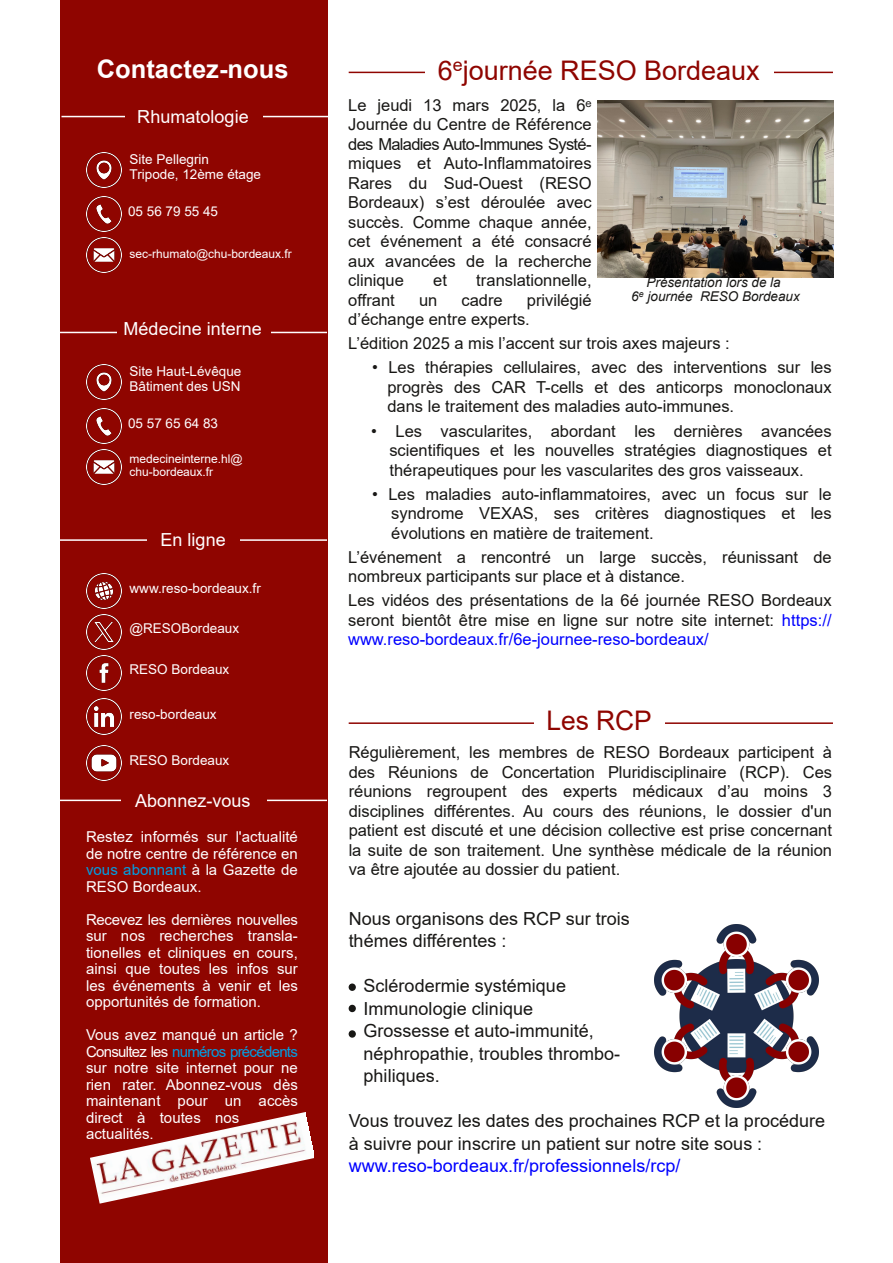
<style>
.page{position:relative;width:893px;height:1263px;background:#fff}
.page>*{position:absolute;margin:0;border:0;box-sizing:border-box;transform-origin:0 0}
.t1{font:27px "Arial";color:#8f0500}
.t2{font:700 25.5px "Arial";color:#fff}
.t3{font:18px/22.5px "Arial";color:#181715}
.t4{font:18px "Arial";color:#fff}
.t5{font:18px "Arial";color:#00f}
.t6{font:16.5px/19.5px "Arial";color:#181715;text-align:justify}
.t7{font:15px/16.5px "Arial";letter-spacing:.005em;color:#fff;text-align:justify}
.t8{font:13.5px/15px "Arial";color:#fff}
.t9{font:italic 13.5px/13.5px "Arial";color:#181715;text-align:center}
.t10{font:12px/13.5px "Arial";letter-spacing:-.005em;color:#fff}
.s1{color:#009ee3}
.s2{color:#00f}
</style>
<div class="page">
<hr style="left:349px;top:72px;width:484px;height:1px;background:#8f0500">
<div style="left:60px;top:0;width:267px;height:1263px;background:#8f0500"></div>
<div style="left:425px;top:60px;width:349px;height:26px;background:#fff"></div>
<img style="left:86px;top:238px;width:35px;height:35px">
<img style="left:86px;top:197px;width:35px;height:35px">
<img style="left:86px;top:153px;width:35px;height:35px">
<hr style="left:62px;top:116px;width:266px;height:1px;background:#fff">
<div style="left:125px;top:110px;width:137px;height:21px;background:#8f0500"></div>
<img style="left:86px;top:614px;width:35px;height:36px">
<img style="left:86px;top:655px;width:35px;height:35px">
<img style="left:86px;top:574px;width:35px;height:35px">
<img style="left:86px;top:699px;width:35px;height:35px">
<hr style="left:60px;top:539px;width:267px;height:2px;background:#fff">
<div style="left:147px;top:534px;width:93px;height:21px;background:#8f0500"></div>
<img style="left:86px;top:450px;width:35px;height:35px">
<img style="left:86px;top:409px;width:35px;height:35px">
<img style="left:86px;top:364px;width:35px;height:36px">
<hr style="left:60px;top:332px;width:267px;height:1px;background:#fff">
<div style="left:117px;top:322px;width:153px;height:21px;background:#8f0500"></div>
<svg style="left:349px;top:984px;width:5px;height:6px"></svg>
<div style="left:349px;top:983px;width:7px;height:8px;border:1px solid #181715;border-radius:50%"></div>
<svg style="left:349px;top:1005px;width:6px;height:6px"></svg>
<div style="left:349px;top:1005px;width:7px;height:7px;border:1px solid #181715;border-radius:50%"></div>
<svg style="left:349px;top:1031px;width:5px;height:6px"></svg>
<div style="left:349px;top:1030px;width:7px;height:8px;border:1px solid #181715;border-radius:50%"></div>
<hr style="left:349px;top:722px;width:484px;height:2px;background:#8f0500">
<div style="left:534px;top:711px;width:131px;height:25px;background:#fff"></div>
<hr style="left:60px;top:800px;width:267px;height:1px;background:#fff">
<div style="left:121px;top:794px;width:145px;height:21px;background:#8f0500"></div>
<img style="left:654px;top:924px;width:164px;height:183px">
<img style="left:86px;top:745px;width:35px;height:35px">
<img style="left:90px;top:1112px;width:224px;height:91px">
<img style="left:598px;top:100px;width:235px;height:177px">
<h2 class="t2" style="left:97px;top:55px;width:193px">Contactez-nous</h2>
<p class="t4" style="left:137px;top:106px;width:113px">Rhumatologie</p>
<p class="t8" style="left:130px;top:152px;width:133px">Site Pellegrin<br>Tripode, 12ème étage</p>
<p class="t8" style="left:128px;top:204px;width:92px">05 56 79 55 45</p>
<p class="t10" style="left:130px;top:247px;width:164px">sec-rhumato@chu-bordeaux.fr</p>
<p class="t4" style="left:124px;top:318px;width:140px">Médecine interne</p>
<p class="t8" style="left:130px;top:364px;width:113px">Site Haut-Lévêque<br>Bâtiment des USN</p>
<p class="t8" style="left:128px;top:416px;width:92px">05 57 65 64 83</p>
<p class="t10" style="left:130px;top:452px;width:114px">medecineinterne.hl@ chu-bordeaux.fr</p>
<p class="t4" style="left:161px;top:530px;width:67px">En ligne</p>
<p class="t8" style="left:130px;top:580px;width:133px">www.reso-bordeaux.fr</p>
<p class="t8" style="left:130px;top:621px;width:111px">@RESOBordeaux</p>
<p class="t8" style="left:130px;top:662px;width:101px">RESO Bordeaux</p>
<p class="t8" style="left:130px;top:707px;width:88px">reso-bordeaux</p>
<p class="t8" style="left:130px;top:753px;width:101px">RESO Bordeaux</p>
<p class="t4" style="left:135px;top:790px;width:117px">Abonnez-vous</p>
<p class="t7" style="left:86px;top:829px;width:213px">Restez informés sur l'actualité de notre centre de référence en <span class="s1">vous abonnant</span> à la Gazette de RESO Bordeaux.</p>
<p class="t7" style="left:86px;top:911px;width:213px">Recevez les dernières nouvelles sur nos recherches transla&shy;tionelles et cliniques en cours, ainsi que toutes les infos sur les événements à venir et les opportunités de formation.</p>
<p class="t7" style="left:86px;top:1027px;width:213px;text-align:left">Vous avez manqué un article ?<br>Consultez les <span class="s1">numéros précédents </span>sur notre site internet pour ne rien rater. Abonnez-vous dès maintenant pour un accès direct à toutes nos actualités.</p>
<h1 class="t1" style="left:438px;top:55px;width:323px">6<sup>e</sup>journée RESO Bordeaux</h1>
<p class="t6" style="left:348px;top:95px;width:245px">Le jeudi 13 mars 2025, la 6ᵉ Journée du Centre de Référence des Maladies Auto-Immunes Systé&shy;miques et Auto-Inflammatoires Rares du Sud-Ouest (RESO Bordeaux) s’est déroulée avec succès. Comme chaque année, cet événement a été consacré aux avancées de la recherche clinique</p>
<p class="t6" style="left:433px;top:271px;width:15px">et</p>
<p class="t6" style="left:476px;top:271px;width:117px">translationnelle,</p>
<p class="t9" style="left:631px;top:276px;width:170px">Présentation lors de la<br>6<sup>e</sup> journée RESO Bordeaux</p>
<p class="t6" style="left:348px;top:290px;width:48px">offrant</p>
<p class="t6" style="left:419px;top:290px;width:20px">un</p>
<p class="t6" style="left:461px;top:290px;width:43px">cadre</p>
<p class="t6" style="left:348px;top:290px;width:245px;text-indent:179px">privilégié d’échange entre experts.</p>
<p class="t6" style="left:348px;top:334px;width:383px">L’édition 2025 a mis l’accent sur trois axes majeurs :</p>
<p class="t6" style="left:387px;top:358px;width:446px;text-indent:-15px">• Les thérapies cellulaires, avec des interventions sur les progrès des CAR T-cells et des anticorps monoclonaux dans le traitement des maladies auto-immunes.</p>
<p class="t6" style="left:389px;top:421px;width:444px;text-indent:-18px">• Les vascularites, abordant les dernières avancées scientifiques et les nouvelles stratégies diagnostiques et thérapeutiques pour les vascularites des gros vaisseaux.</p>
<p class="t6" style="left:391px;top:484px;width:442px;text-indent:-19px">• Les maladies auto-inflammatoires, avec un focus sur le syndrome VEXAS, ses critères diagnostiques et les évolutions en matière de traitement.</p>
<p class="t6" style="left:348px;top:547px;width:485px">L’événement a rencontré un large succès, réunissant de nombreux participants sur place et à distance.</p>
<p class="t6" style="left:348px;top:590px;width:485px">Les vidéos des présentations de la 6é journée RESO Bordeaux seront bientôt être mise en ligne sur notre site internet: <span class="s2">https:// www.reso-bordeaux.fr/6e-journee-reso-bordeaux/</span></p>
<h1 class="t1" style="left:546px;top:706px;width:107px">Les RCP</h1>
<p class="t6" style="left:349px;top:743px;width:485px">Régulièrement, les membres de RESO Bordeaux participent à des Réunions de Concertation Pluridisciplinaire (RCP). Ces réunions regroupent des experts médicaux d’au moins 3 disciplines différentes. Au cours des réunions, le dossier d'un patient est discuté et une décision collective est prise concernant la suite de son traitement. Une synthèse médicale de la réunion va être ajoutée au dossier du patient.</p>
<p class="t3" style="left:349px;top:907px;width:283px">Nous organisons des RCP sur trois thémes différentes :</p>
<p class="t3" style="left:364px;top:975px;width:258px">Sclérodermie systémique<br>Immunologie clinique<br>Grossesse et auto-immunité, néphropathie, troubles thrombo&shy;philiques.</p>
<p class="t3" style="left:349px;top:1110px;width:478px">Vous trouvez les dates des prochaines RCP et la procédure à suivre pour inscrire un patient sur notre site sous :</p>
<p class="t5" style="left:349px;top:1156px;width:333px">www.reso-bordeaux.fr/professionnels/rcp/</p>
</div>
